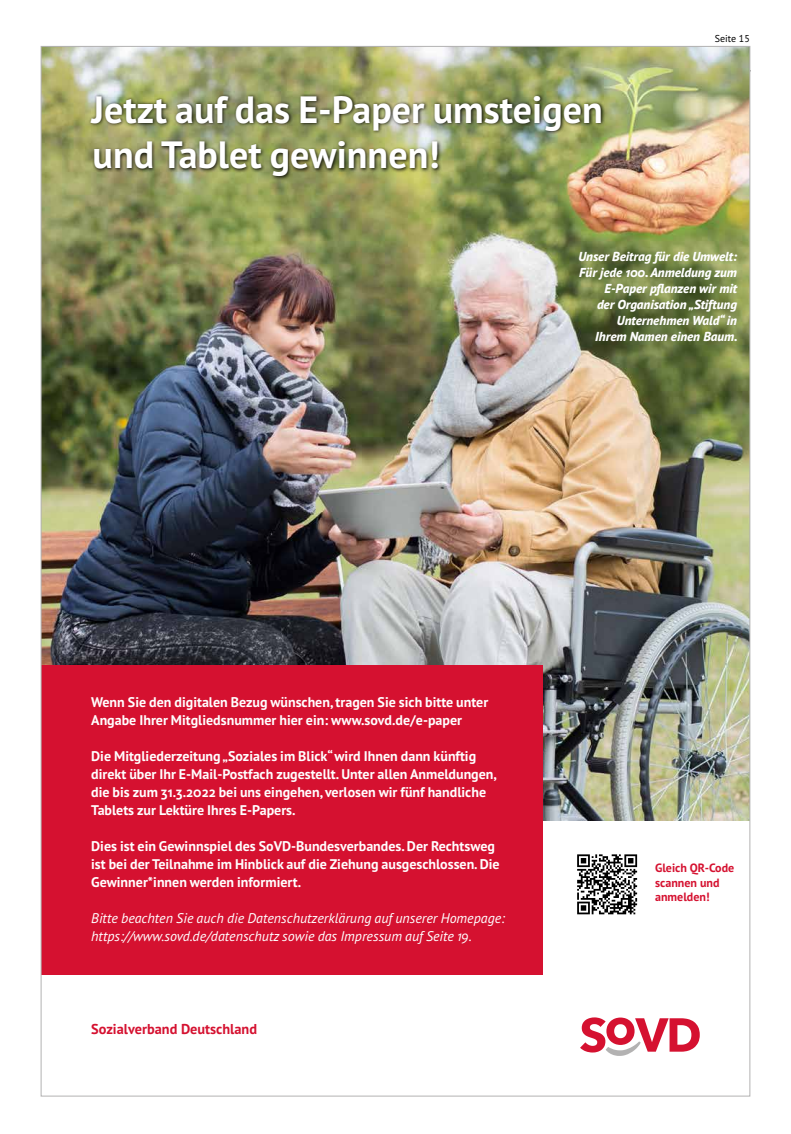
<style>
.page{position:relative;width:791px;height:1134px;background:#fff}
.page>*{position:absolute;margin:0;border:0;box-sizing:border-box;transform-origin:0 0}
.t1{font:700 38px/45.6px "PT Sans Pro";color:#fff}
.t2{font:700 14.3px "PT Sans Pro";color:#d51130}
.t3{font:700 14px/18px "PT Sans Pro";color:#fff}
.t4{font:italic 14px/18px "PT Sans Pro";color:#fff}
.t5{font:italic 800 13px/16px "PT Sans Pro";color:#fff;text-align:right}
.t6{font:700 12px/14.4px "PT Sans Pro";color:#d51130}
.t7{font:10px "PT Sans Pro";color:#000}
</style>
<div class="page">
<img style="left:43px;top:48px;width:705px;height:772px">
<div style="left:41px;top:665px;width:501px;height:310px;background:#d51130"></div>
<div style="left:88px;top:93px;width:517px;height:88px;background:#000;opacity:.9"></div>
<svg style="left:580px;top:1017px;width:120px;height:39px"></svg>
<svg style="left:577px;top:854px;width:61px;height:61px"></svg>
<svg style="left:577px;top:854px;width:60px;height:60px"></svg>
<h1 class="t1" style="left:92px;top:86px;width:513px">Jetzt auf das E-Paper umsteigen und Tablet gewinnen!</h1>
<p class="t7" style="left:715px;top:32px;width:36px">Seite 15</p>
<p class="t5" style="left:578px;top:249px;width:161px">Unser Beitrag für die Umwelt:<br>Für jede 100. Anmeldung zum<br>E-Paper pflanzen wir mit<br>der Organisation „Stiftung<br>Unternehmen Wald“ in<br>Ihrem Namen einen Baum.</p>
<p class="t3" style="left:91px;top:693px;width:399px">Wenn Sie den digitalen Bezug wünschen, tragen Sie sich bitte unter<br>Angabe Ihrer Mitgliedsnummer hier ein: www.sovd.de/e-paper</p>
<p class="t3" style="left:91px;top:747px;width:407px">Die Mitgliederzeitung „Soziales im Blick“ wird Ihnen dann künftig direkt über Ihr E-Mail-Postfach zugestellt. Unter allen Anmeldungen, die bis zum 31.3.2022 bei uns eingehen, verlosen wir fünf handliche Tablets zur Lektüre Ihres E-Papers.</p>
<p class="t3" style="left:91px;top:837px;width:410px">Dies ist ein Gewinnspiel des SoVD-Bundesverbandes. Der Rechtsweg ist bei der Teilnahme im Hinblick auf die Ziehung ausgeschlossen. Die<br>Gewinner*innen werden informiert.</p>
<p class="t4" style="left:91px;top:909px;width:415px">Bitte beachten Sie auch die Datenschutzerklärung auf unserer Homepage: https://www.sovd.de/datenschutz sowie das Impressum auf Seite 19.</p>
<p class="t2" style="left:91px;top:1019px;width:167px">Sozialverband Deutschland</p>
<p class="t6" style="left:655px;top:860px;width:81px">Gleich QR-Code scannen und anmelden!</p>
</div>
